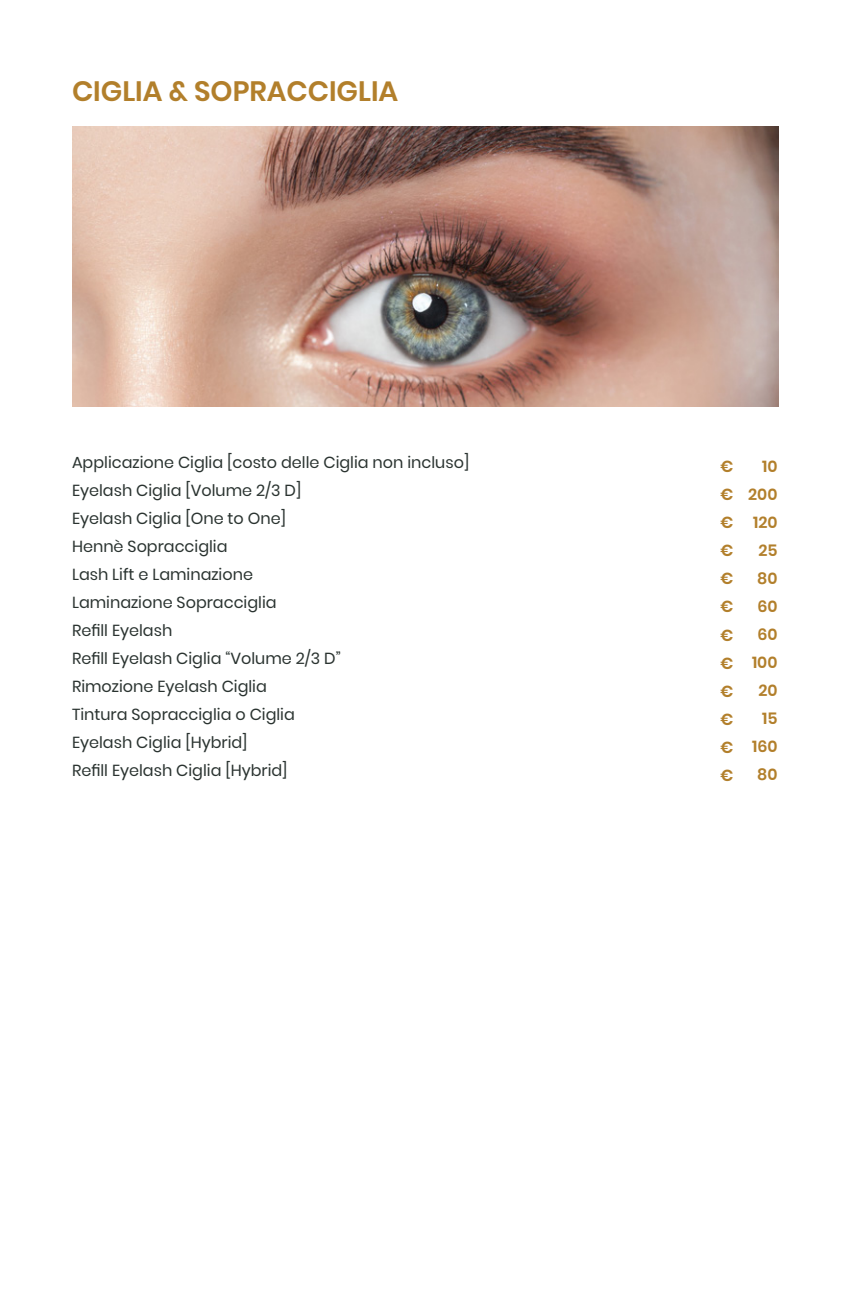
<style>
.page{position:relative;width:851px;height:1304px;background:#fff}
.page>*{position:absolute;margin:0;border:0;box-sizing:border-box;transform-origin:0 0}
.t1{font:600 28px "Poppins";color:#b27f2b}
.Paragrafo_base{font:16px "Poppins";color:#2a3330}
.Paragrafo_base-2{font:600 16px/28px "Poppins";color:#b27f2b}
</style>
<div class="page">
<img style="left:72px;top:126px;width:706px;height:281px">
<p class="t1" style="left:72px;top:75px;width:328px">CIGLIA &amp; SOPRACCIGLIA</p>
<p class="Paragrafo_base" style="left:72px;top:453px;width:398px">Applicazione Ciglia [costo delle Ciglia non incluso]</p>
<p class="Paragrafo_base" style="left:72px;top:481px;width:231px">Eyelash Ciglia [Volume 2/3 D]</p>
<p class="Paragrafo_base" style="left:72px;top:509px;width:215px">Eyelash Ciglia [One to One]</p>
<p class="Paragrafo_base" style="left:72px;top:537px;width:157px">Hennè Sopracciglia</p>
<p class="Paragrafo_base" style="left:72px;top:565px;width:182px">Lash Lift e Laminazione</p>
<p class="Paragrafo_base" style="left:72px;top:593px;width:206px">Laminazione Sopracciglia</p>
<p class="Paragrafo_base" style="left:72px;top:621px;width:102px">Refill Eyelash</p>
<p class="Paragrafo_base" style="left:72px;top:649px;width:270px">Refill Eyelash Ciglia “Volume 2/3 D”</p>
<p class="Paragrafo_base" style="left:72px;top:677px;width:196px">Rimozione Eyelash Ciglia</p>
<p class="Paragrafo_base" style="left:72px;top:705px;width:224px">Tintura Sopracciglia o Ciglia</p>
<p class="Paragrafo_base" style="left:72px;top:733px;width:177px">Eyelash Ciglia [Hybrid]</p>
<p class="Paragrafo_base" style="left:72px;top:761px;width:217px">Refill Eyelash Ciglia [Hybrid]</p>
<p class="Paragrafo_base-2" style="left:720px;top:453px;width:14px">€</p>
<p class="Paragrafo_base-2" style="left:720px;top:481px;width:14px">€</p>
<p class="Paragrafo_base-2" style="left:720px;top:509px;width:14px">€</p>
<p class="Paragrafo_base-2" style="left:720px;top:537px;width:14px">€</p>
<p class="Paragrafo_base-2" style="left:720px;top:565px;width:14px">€</p>
<p class="Paragrafo_base-2" style="left:720px;top:593px;width:14px">€ €</p>
<p class="Paragrafo_base-2" style="left:720px;top:649px;width:14px">€</p>
<p class="Paragrafo_base-2" style="left:720px;top:677px;width:14px">€</p>
<p class="Paragrafo_base-2" style="left:720px;top:705px;width:14px">€</p>
<p class="Paragrafo_base-2" style="left:720px;top:733px;width:14px">€</p>
<p class="Paragrafo_base-2" style="left:720px;top:761px;width:14px">€</p>
<p class="Paragrafo_base-2" style="left:762px;top:453px;width:17px">10</p>
<p class="Paragrafo_base-2" style="left:748px;top:481px;width:31px">200</p>
<p class="Paragrafo_base-2" style="left:753px;top:509px;width:26px">120</p>
<p class="Paragrafo_base-2" style="left:758px;top:537px;width:21px">25</p>
<p class="Paragrafo_base-2" style="left:757px;top:565px;width:22px">80</p>
<p class="Paragrafo_base-2" style="left:757px;top:593px;width:22px">60</p>
<p class="Paragrafo_base-2" style="left:757px;top:621px;width:22px">60</p>
<p class="Paragrafo_base-2" style="left:751px;top:649px;width:27px">100</p>
<p class="Paragrafo_base-2" style="left:758px;top:677px;width:21px">20</p>
<p class="Paragrafo_base-2" style="left:762px;top:705px;width:17px">15</p>
<p class="Paragrafo_base-2" style="left:752px;top:733px;width:27px">160</p>
<p class="Paragrafo_base-2" style="left:757px;top:761px;width:22px">80</p>
</div>
